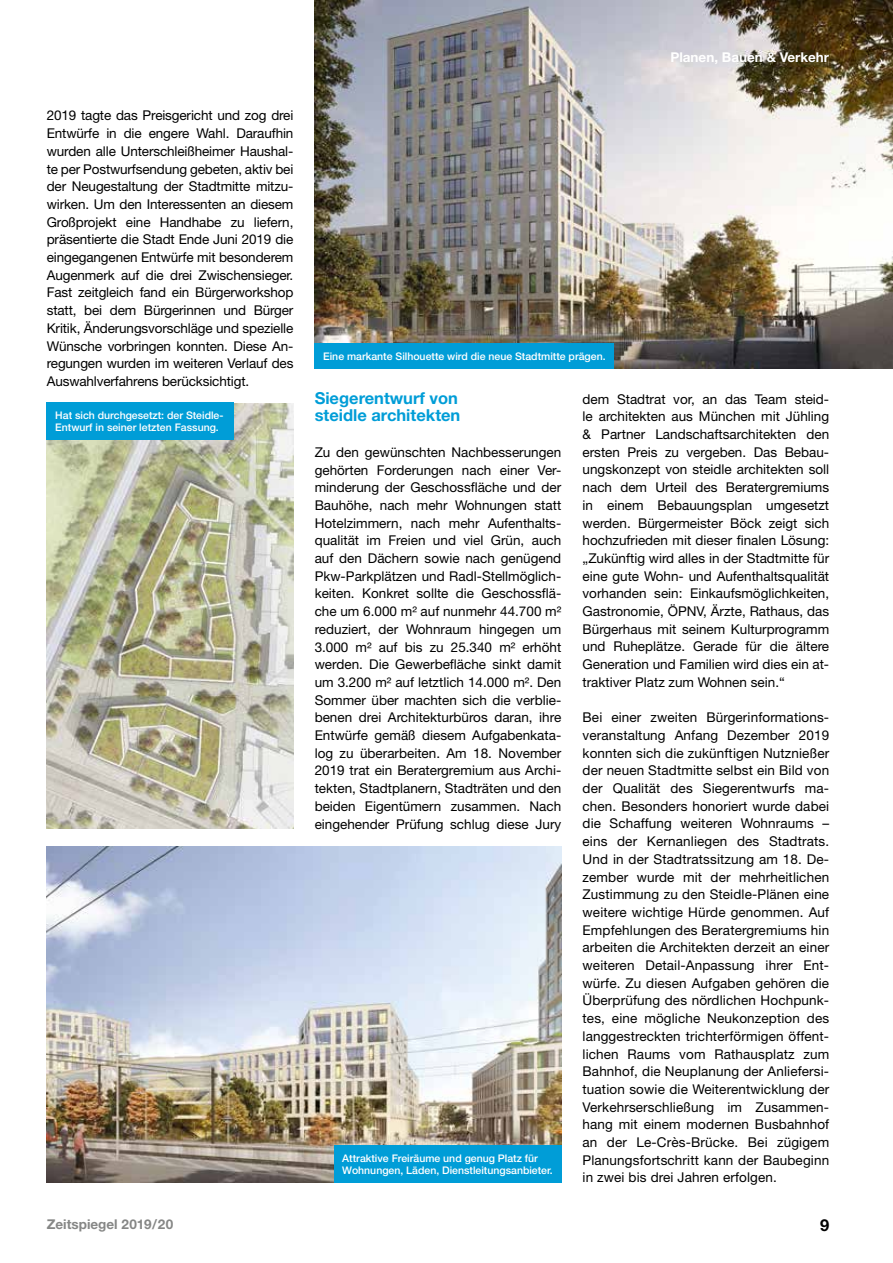
<style>
.page{position:relative;width:893px;height:1263px;background:#fff}
.page>*{position:absolute;margin:0;border:0;box-sizing:border-box;transform-origin:0 0}
.t1{font:700 16.5px/17.7px "Helvetica Neue";color:#009dd7}
.t2{font:700 16.5px "Helvetica Neue";color:#000}
.t3{font:13.5px/17.7px "Helvetica Neue";letter-spacing:.01em;color:#000;text-align:justify}
.t4{font:13.5px/17.7px "Helvetica Neue";letter-spacing:-.01em;color:#000}
.t5{font:700 13.5px "Helvetica Neue";color:#fff}
.t6{font:700 13.5px "Helvetica Neue";color:#868786}
.t7{font:500 10.5px/12px "Helvetica Neue";color:#fff}
</style>
<div class="page">
<img style="left:47px;top:404px;width:246px;height:424px">
<div style="left:47px;top:402px;width:187px;height:37px;background:#009dd7"></div>
<img style="left:47px;top:846px;width:514px;height:336px">
<div style="left:334px;top:1145px;width:227px;height:37px;background:#009dd7"></div>
<img style="left:315px;top:0;width:578px;height:368px">
<div style="left:315px;top:343px;width:299px;height:25px;background:#009dd7"></div>
<p class="t4" style="left:47px;top:107px;width:248px">2019 tagte das Preisgericht und zog drei Entwürfe in die engere Wahl. Daraufhin wurden alle Unterschleißheimer Haushal&shy;te per Postwurfsendung gebeten, aktiv bei der Neugestaltung der Stadtmitte mitzu&shy;wirken. Um den Interessenten an diesem Großprojekt eine Handhabe zu liefern, präsentierte die Stadt Ende Juni 2019 die eingegangenen Entwürfe mit besonderem Augenmerk auf die drei Zwischensieger.<br>Fast zeitgleich fand ein Bürgerworkshop statt, bei dem Bürgerinnen und Bürger Kritik, Änderungsvorschläge und spezielle Wünsche vorbringen konnten. Diese An&shy;regungen wurden im weiteren Verlauf des Auswahlverfahrens berücksichtigt.</p>
<p class="t7" style="left:55px;top:409px;width:170px">Hat sich durchgesetzt: der Steidle-<br>Entwurf in seiner letzten Fassung.</p>
<p class="t5" style="left:670px;top:48px;width:160px">Planen, Bauen &amp; Verkehr</p>
<p class="t7" style="left:323px;top:350px;width:284px">Eine markante Silhouette wird die neue Stadtmitte prägen.</p>
<p class="t1" style="left:315px;top:389px;width:147px">Siegerentwurf von steidle architekten</p>
<p class="t3" style="left:315px;top:443px;width:248px">Zu den gewünschten Nachbesserungen gehörten Forderungen nach einer Ver&shy;minderung der Geschossfläche und der Bauhöhe, nach mehr Wohnungen statt Hotelzimmern, nach mehr Aufenthalts&shy;qualität im Freien und viel Grün, auch auf den Dächern sowie nach genügend Pkw-Parkplätzen und Radl-Stellmöglich&shy;keiten. Konkret sollte die Geschossflä&shy;che um 6.000 m² auf nunmehr 44. 700 m² reduziert, der Wohnraum hingegen um</p>
<p class="t3" style="left:315px;top:638px;width:248px">3. 000 m² auf bis zu 25.340 m² erhöht werden. Die Gewerbefläche sinkt damit um 3.200 m² auf letztlich 14. 000 m². Den Sommer über machten sich die verblie&shy;benen drei Architekturbüros daran, ihre Entwürfe gemäß diesem Aufgabenkata&shy;log zu überarbeiten. Am 18. November 2019 trat ein Beratergremium aus Archi&shy;tekten, Stadtplanern, Stadträten und den beiden Eigentümern zusammen. Nach eingehender Prüfung schlug diese Jury</p>
<p class="t7" style="left:342px;top:1152px;width:212px">Attraktive Freiräume und genug Platz für<br>Wohnungen, Läden, Dienstleitungsanbieter.</p>
<p class="t3" style="left:583px;top:390px;width:248px">dem Stadtrat vor, an das Team steid&shy;le architekten aus München mit Jühling &amp; Partner Landschaftsarchitekten den ersten Preis zu vergeben. Das Bebau&shy;ungskonzept von steidle architekten soll nach dem Urteil des Beratergremiums in einem Bebauungsplan umgesetzt werden. Bürgermeister Böck zeigt sich hochzufrieden mit dieser finalen Lösung: „Zukünftig wird alles in der Stadtmitte für eine gute Wohn- und Aufenthaltsqualität vorhanden sein: Einkaufsmöglichkeiten, Gastronomie, ÖPNV, Ärzte, Rathaus, das Bürgerhaus mit seinem Kulturprogramm und Ruheplätze. Gerade für die ältere Generation und Familien wird dies ein at&shy;traktiver Platz zum Wohnen sein. “</p>
<p class="t3" style="left:583px;top:708px;width:248px;text-align:left">Bei einer zweiten Bürgerinformations&shy;veranstaltung Anfang Dezember 2019 konnten sich die zukünftigen Nutznießer der neuen Stadtmitte selbst ein Bild von der Qualität des Siegerentwurfs ma&shy;chen. Besonders honoriert wurde dabei die Schaffung weiteren Wohnraums – eins der Kernanliegen des Stadtrats.<br>Und in der Stadtratssitzung am 18. De&shy;zember wurde mit der mehrheitlichen Zustimmung zu den Steidle-Plänen eine weitere wichtige Hürde genommen. Auf Empfehlungen des Beratergremiums hin arbeiten die Architekten derzeit an einer weiteren Detail-Anpassung ihrer Ent&shy;würfe. Zu diesen Aufgaben gehören die Überprüfung des nördlichen Hochpunk&shy;tes, eine mögliche Neukonzeption des langgestreckten trichterförmigen öffent&shy;lichen Raums vom Rathausplatz zum Bahnhof, die Neuplanung der Anliefersi&shy;tuation sowie die Weiterentwicklung der Verkehrserschließung im Zusammen&shy;hang mit einem modernen Busbahnhof an der Le-Crès-Brücke. Bei zügigem Planungsfortschritt kann der Baubeginn in zwei bis drei Jahren erfolgen.</p>
<p class="t6" style="left:47px;top:1215px;width:128px">Zeitspiegel 2019/20</p>
<p class="t2" style="left:820px;top:1215px;width:11px">9</p>
</div>
